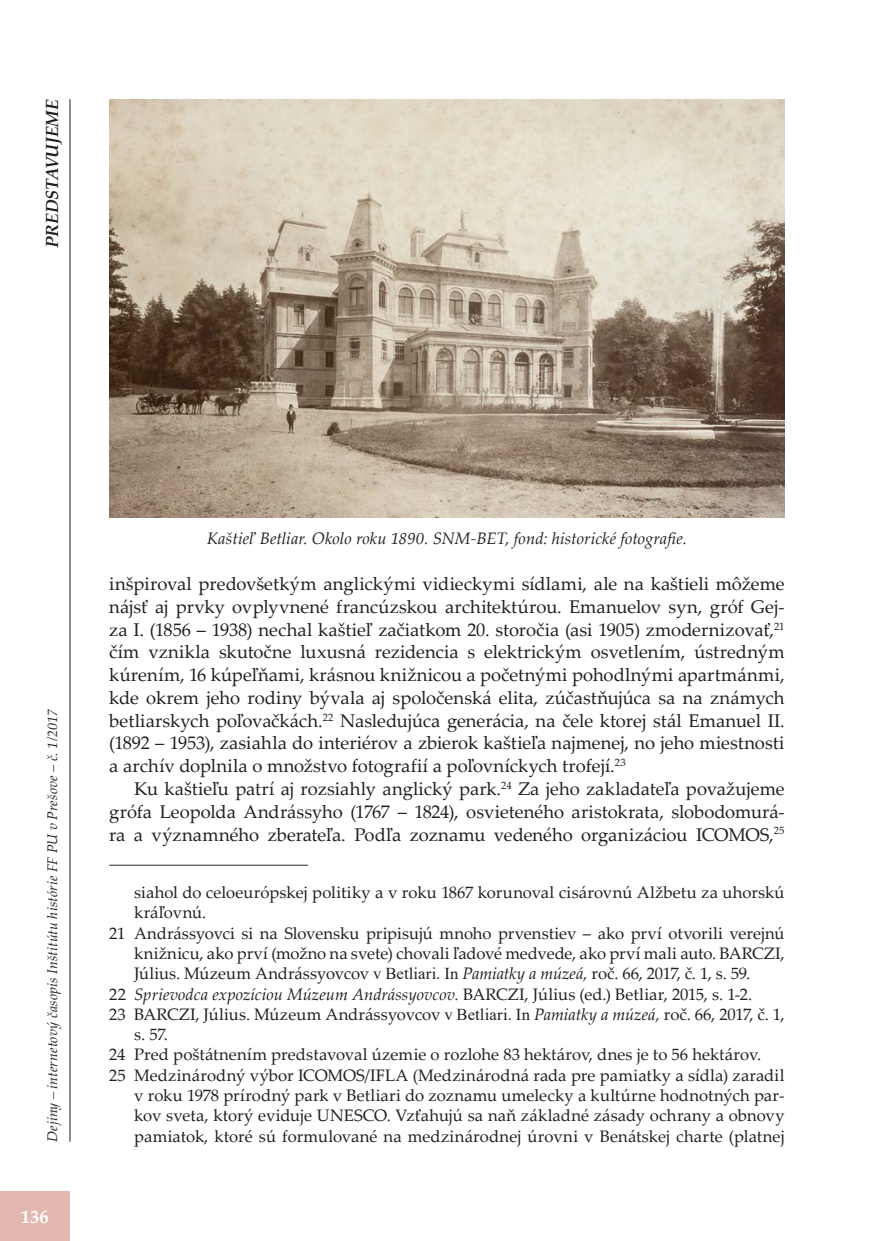
<style>
.page{position:relative;width:874px;height:1241px;background:#fff}
.page>*{position:absolute;margin:0;border:0;box-sizing:border-box;transform-origin:0 0}
.t1{font:18.38px/22.8px "Palatino Linotype";letter-spacing:-.005em;color:#231f20;text-align:justify}
.t2{font:700 18.38px "Palatino Linotype";color:#fff}
.t3{font:italic 700 17.5px "Palatino Linotype";color:#231f20}
.t4{font:16.62px "Palatino Linotype";letter-spacing:.005em;color:#231f20}
.t5{font:italic 16.62px "Palatino Linotype";color:#231f20}
.t6{font:italic 14px "Palatino Linotype";letter-spacing:.01em;color:#231f20}
.s1{font-family:"Times New Roman"}
.s2{font-style:italic}
.s3{font-style:normal}
</style>
<div class="page">
<div style="left:0;top:1191px;width:69px;height:49px;background:#e2b7af"></div>
<hr style="left:69px;top:99px;width:1px;height:1042px;background:#231f20">
<hr style="left:109px;top:864px;width:199px;height:1px;background:#231f20">
<img style="left:109px;top:99px;width:675px;height:419px">
<p class="t3" style="left:40px;top:248px;width:150px;rotate:-90deg">PREDSTAVUJEME</p>
<p class="t6" style="left:42px;top:1141px;width:434px;rotate:-90deg">Dejiny – internetový časopis Inštitútu histórie FF PU v Prešove – č. 1/2017</p>
<p class="t2" style="left:21px;top:1203px;width:29px">136</p>
<p class="t5" style="left:207px;top:526px;width:481px">Kaštieľ Betliar. Okolo roku 1890. SNM-BET, fond: historické fotografie.</p>
<p class="t1" style="left:109px;top:571px;width:676px">inšpiroval predovšetkým anglickými vidieckymi sídlami, ale na kaštieli môžeme nájsť aj prvky ovplyvnené francúzskou architektúrou. Emanuelov syn, gróf Gej&shy;za I. (1856 – 1938) nechal kaštieľ začiatkom 20. storočia (asi 1905) zmodernizovať,<sup>21 </sup>čím vznikla skutočne luxusná rezidencia s elektrickým osvetlením, ústredným kúrením, 16 kúpeľňami, krásnou knižnicou a početnými pohodlnými apartmánmi, kde okrem jeho rodiny bývala aj spoločenská elita, zúčastňujúca sa na známych betliarskych poľovačkách.<sup>22</sup> Nasledujúca generácia, na čele ktorej stál Emanuel II. (1892 – 1953), zasiahla do interiérov a zbierok kaštieľa najmenej, no jeho miestnosti a archív doplnila o množstvo fotografií a poľovníckych trofejí.<sup>23</sup></p>
<p class="t1" style="left:109px;top:776px;width:676px;text-indent:25px">Ku kaštieľu patrí aj rozsiahly anglický park.<sup>24</sup> Za jeho zakladateľa považujeme grófa Leopolda Andrássyho (1767 – 1824), osvieteného aristokrata, slobodomurá&shy;ra a významného zberateľa. Podľa zoznamu vedeného organizáciou ICOMOS,<sup>25</sup></p>
<p class="t4" style="left:134px;top:880px;width:651px">siahol do celoeurópskej politiky a v roku 1867 korunoval cisárovnú Alžbetu za uhorskú</p>
<p class="t4" style="left:134px;top:900px;width:74px">kráľovnú.</p>
<p class="t4" style="left:109px;top:920px;width:676px">21 Andrássyovci si na Slovensku pripisujú mnoho prvenstiev – ako prví otvorili verejnú</p>
<p class="t4" style="left:134px;top:941px;width:651px">knižnicu, ako prví (možno na svete) chovali ľadové medvede, ako prví mali auto. BARCZI,</p>
<p class="t4" style="left:134px;top:961px;width:617px">Július. Múzeum Andrássyovcov <span class="s1">v Betliari. In</span> <span class="s2">Pamiatky a múzeá,</span> roč. 66, 2017, č. 1, s. 59.</p>
<p class="t5" style="left:109px;top:981px;width:644px"><span class="s3">22</span> Sprievodca expozíciou Múzeum Andrássyovcov. <span class="s3">BARCZI, Július (ed.) Betliar, 2015, s. 1-2.</span></p>
<p class="t4" style="left:109px;top:1002px;width:676px">23 BARCZI, Július. Múzeum Andrássyovcov <span class="s1">v Betliari. In</span> <span class="s2">Pamiatky a múzeá,</span> roč. 66, 2017, č. 1,</p>
<p class="t4" style="left:134px;top:1022px;width:35px">s. 57.</p>
<p class="t4" style="left:109px;top:1042px;width:653px">24 Pred poštátnením predstavoval územie o rozlohe 83 hektárov, dnes je to 56 hektárov.</p>
<p class="t4" style="left:109px;top:1063px;width:676px">25 Medzinárodný výbor ICOMOS/IFLA (Medzinárodná rada pre pamiatky a sídla) zaradil</p>
<p class="t4" style="left:134px;top:1083px;width:651px">v roku 1978 prírodný park v Betliari do zoznamu umelecky a kultúrne hodnotných par-</p>
<p class="t4" style="left:134px;top:1103px;width:651px">kov sveta, ktorý eviduje UNESCO. Vzťahujú sa naň základné zásady ochrany a obnovy</p>
<p class="t4" style="left:134px;top:1123px;width:651px">pamiatok, ktoré sú formulované na medzinárodnej úrovni v Benátskej charte (platnej</p>
</div>
